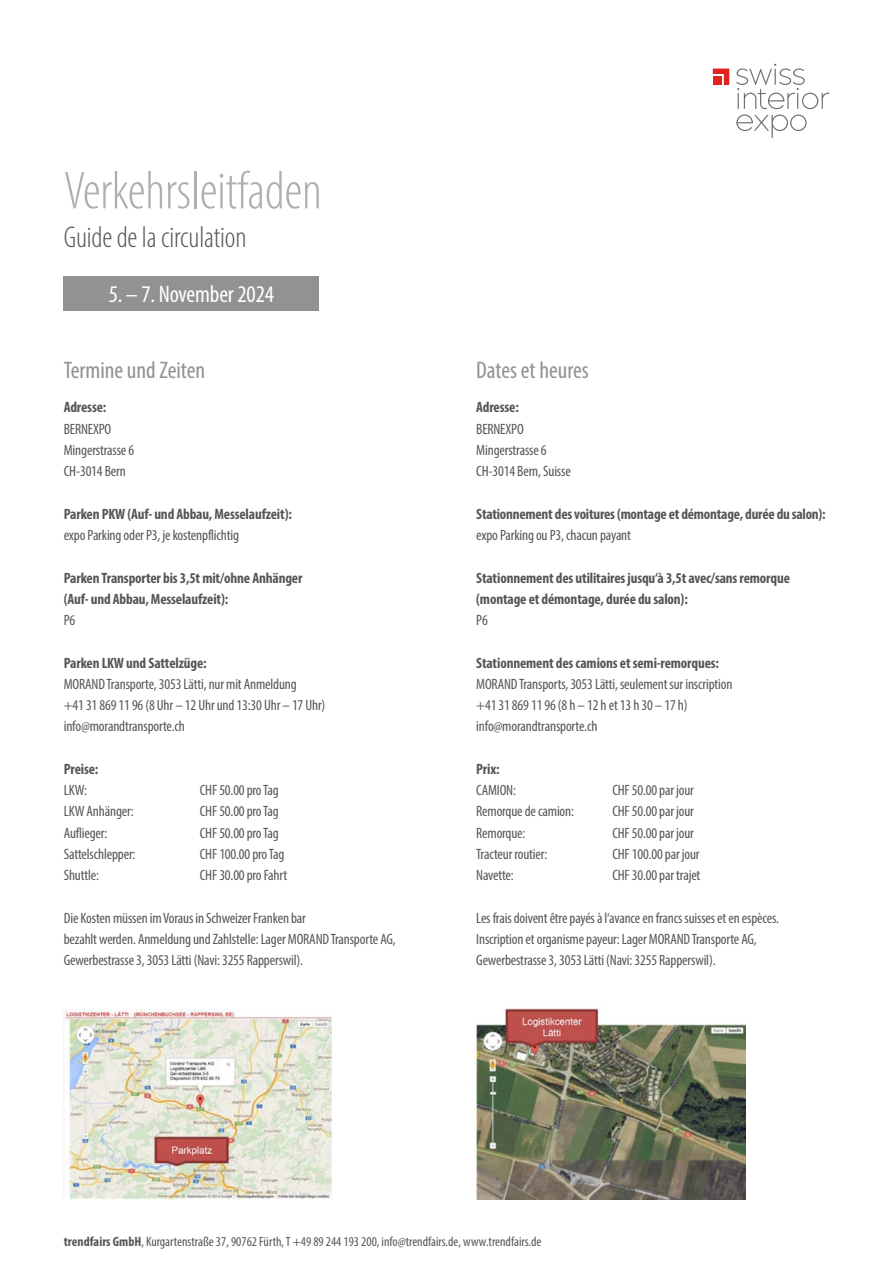
<style>
.page{position:relative;width:893px;height:1263px;background:#fff}
.page>*{position:absolute;margin:0;border:0;box-sizing:border-box;transform-origin:0 0}
.t1{font:300 condensed 54px "Myriad Pro";letter-spacing:-.005em;color:#afafb0}
.t2{font:300 condensed 30px "Myriad Pro";letter-spacing:-.005em;color:#565655}
.t3{font:condensed 24px "Myriad Pro";color:#919291}
.t4{font:condensed 24px "Myriad Pro";letter-spacing:-.005em;color:#fff}
.t5{font:condensed 15px/21.3px "Myriad Pro";letter-spacing:-.01em;color:#565655}
.t6{font:700 condensed 15px/21.3px "Myriad Pro";letter-spacing:-.01em;color:#565655}
.t7{font:condensed 13.5px "Myriad Pro";color:#565655}
.s1{font-weight:700}
</style>
<div class="page">
<svg style="left:736px;top:64px;width:93px;height:45px"></svg>
<svg style="left:736px;top:115px;width:71px;height:23px"></svg>
<svg style="left:713px;top:69px;width:16px;height:16px"></svg>
<div style="left:713px;top:76px;width:9px;height:9px;background:#e2231d"></div>
<div style="left:64px;top:276px;width:255px;height:34px;background:#919291"></div>
<img style="left:64px;top:1010px;width:268px;height:189px">
<img style="left:476px;top:1008px;width:269px;height:191px">
<h1 class="t1" style="left:64px;top:159px;width:260px">Verkehrsleitfaden</h1>
<h2 class="t2" style="left:64px;top:219px;width:184px">Guide de la circulation</h2>
<h3 class="t4" style="left:109px;top:280px;width:167px">5. – 7. November 2024</h3>
<h3 class="t3" style="left:64px;top:356px;width:143px">Termine und Zeiten</h3>
<p class="t6" style="left:64px;top:396px;width:44px">Adresse:</p>
<p class="t5" style="left:64px;top:418px;width:72px">BERNEXPO<br>Mingerstrasse 6<br>CH-3014 Bern</p>
<p class="t6" style="left:64px;top:503px;width:230px">Parken PKW (Auf- und Abbau, Messelaufzeit):</p>
<p class="t5" style="left:64px;top:524px;width:177px">expo Parking oder P3, je kostenpflichtig</p>
<p class="t6" style="left:64px;top:567px;width:240px">Parken Transporter bis 3,5t mit/ohne Anhänger (Auf- und Abbau, Messelaufzeit):</p>
<p class="t5" style="left:64px;top:609px;width:13px">P6</p>
<p class="t6" style="left:64px;top:652px;width:144px">Parken LKW und Sattelzüge:</p>
<p class="t5" style="left:64px;top:673px;width:263px">MORAND Transporte, 3053 Lätti, nur mit Anmeldung<br>+41 31 869 11 96 (8 Uhr – 12 Uhr und 13:30 Uhr – 17 Uhr) info@morandtransporte.ch</p>
<p class="t6" style="left:64px;top:758px;width:36px">Preise:</p>
<p class="t5" style="left:64px;top:779px;width:25px">LKW:</p>
<p class="t5" style="left:200px;top:779px;width:81px">CHF 50.00 pro Tag</p>
<p class="t5" style="left:64px;top:801px;width:71px">LKW Anhänger:</p>
<p class="t5" style="left:200px;top:801px;width:81px">CHF 50.00 pro Tag</p>
<p class="t5" style="left:64px;top:822px;width:45px">Auflieger:</p>
<p class="t5" style="left:200px;top:822px;width:81px">CHF 50.00 pro Tag</p>
<p class="t5" style="left:64px;top:843px;width:73px">Sattelschlepper:</p>
<p class="t5" style="left:200px;top:843px;width:86px">CHF 100.00 pro Tag</p>
<p class="t5" style="left:64px;top:864px;width:37px">Shuttle:</p>
<p class="t5" style="left:200px;top:864px;width:89px">CHF 30.00 pro Fahrt</p>
<p class="t5" style="left:64px;top:907px;width:333px">Die Kosten müssen im Voraus in Schweizer Franken bar<br>bezahlt werden. Anmeldung und Zahlstelle: Lager MORAND Transporte AG,<br>Gewerbestrasse 3, 3053 Lätti (Navi: 3255 Rapperswil).</p>
<h3 class="t3" style="left:476px;top:356px;width:114px">Dates et heures</h3>
<p class="t6" style="left:476px;top:396px;width:44px">Adresse:</p>
<p class="t5" style="left:476px;top:418px;width:96px">BERNEXPO<br>Mingerstrasse 6<br>CH-3014 Bern, Suisse</p>
<p class="t6" style="left:476px;top:503px;width:351px">Stationnement des voitures (montage et démontage, durée du salon):</p>
<p class="t5" style="left:476px;top:524px;width:156px">expo Parking ou P3, chacun payant</p>
<p class="t6" style="left:476px;top:567px;width:315px">Stationnement des utilitaires jusqu‘à 3,5t avec/sans remorque (montage et démontage, durée du salon):</p>
<p class="t5" style="left:476px;top:609px;width:13px">P6</p>
<p class="t6" style="left:476px;top:652px;width:244px">Stationnement des camions et semi-remorques:</p>
<p class="t5" style="left:476px;top:673px;width:258px">MORAND Transports, 3053 Lätti, seulement sur inscription +41 31 869 11 96 (8 h – 12 h et 13 h 30 – 17 h) info@morandtransporte.ch</p>
<p class="t6" style="left:476px;top:758px;width:25px">Prix:</p>
<p class="t5" style="left:476px;top:779px;width:41px">CAMION:</p>
<p class="t5" style="left:612px;top:779px;width:83px">CHF 50.00 par jour</p>
<p class="t5" style="left:476px;top:801px;width:99px">Remorque de camion:</p>
<p class="t5" style="left:612px;top:801px;width:83px">CHF 50.00 par jour</p>
<p class="t5" style="left:476px;top:822px;width:51px">Remorque:</p>
<p class="t5" style="left:612px;top:822px;width:83px">CHF 50.00 par jour</p>
<p class="t5" style="left:476px;top:843px;width:73px">Tracteur routier:</p>
<p class="t5" style="left:612px;top:843px;width:89px">CHF 100.00 par jour</p>
<p class="t5" style="left:476px;top:864px;width:39px">Navette:</p>
<p class="t5" style="left:612px;top:864px;width:90px">CHF 30.00 par trajet</p>
<p class="t5" style="left:476px;top:907px;width:304px">Les frais doivent être payés à l‘avance en francs suisses et en espèces.<br>Inscription et organisme payeur: Lager MORAND Transporte AG,<br>Gewerbestrasse 3, 3053 Lätti (Navi: 3255 Rapperswil).</p>
<p class="t7" style="left:64px;top:1233px;width:479px"><span class="s1">trendfairs GmbH</span>, Kurgartenstraße 37, 90762 Fürth, T +49 89 244 193 200, info@trendfairs.de, www.trendfairs.de</p>
</div>
